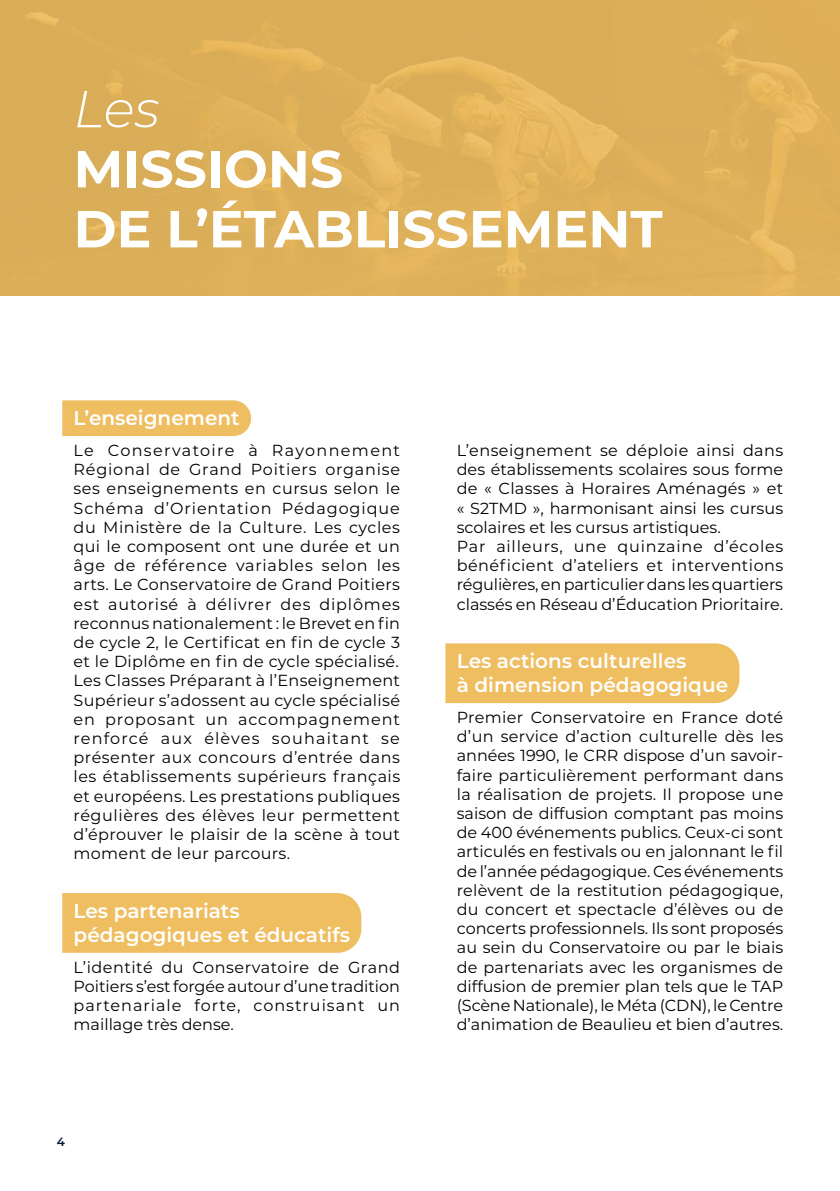
<style>
.page{position:relative;width:840px;height:1191px;background:#fff}
.page>*{position:absolute;margin:0;border:0;box-sizing:border-box;transform-origin:0 0}
.t1{font:700 52px/60px "Montserrat";color:#fff}
.t2{font:italic 100 52px "Montserrat";color:#fff}
.t3{font:600 20px/24px "Montserrat";color:#fff}
.t4{font:16px/19.2px "Montserrat";letter-spacing:.005em;color:#000;text-align:justify}
.t5{font:600 12px "Montserrat";color:#051c40}
</style>
<div class="page">
<div style="left:62px;top:400px;width:189px;height:36px;background:#efbe61"></div>
<div style="left:62px;top:893px;width:299px;height:59px;background:#efbe61"></div>
<div style="left:445px;top:643px;width:294px;height:60px;background:#efbe61"></div>
<div style="left:0;top:0;width:839px;height:296px;background:linear-gradient(to right,#daae59,#e0b25a)"></div>
<h1 class="t2" style="left:74px;top:74px;width:87px">Les</h1>
<h1 class="t1" style="left:74px;top:136px;width:590px">MISSIONS<br>DE L’ÉTABLISSEMENT</h1>
<p class="t3" style="left:74px;top:405px;width:167px">L’enseignement</p>
<p class="t4" style="left:74px;top:440px;width:328px">Le Conservatoire à Rayonnement Régional de Grand Poitiers organise ses enseignements en cursus selon le Schéma d’Orientation Pédagogique du Ministère de la Culture. Les cycles qui le composent ont une durée et un âge de référence variables selon les arts. Le Conservatoire de Grand Poitiers est autorisé à délivrer des diplômes reconnus nationalement : le Brevet en fin de cycle 2, le Certificat en fin de cycle 3 et le Diplôme en fin de cycle spécialisé.<br>Les Classes Préparant à l’Enseignement Supérieur s’adossent au cycle spécialisé en proposant un accompagnement renforcé aux élèves souhaitant se présenter aux concours d’entrée dans les établissements supérieurs français et européens. Les prestations publiques régulières des élèves leur permettent d’éprouver le plaisir de la scène à tout moment de leur parcours.</p>
<p class="t3" style="left:74px;top:898px;width:278px">Les partenariats pédagogiques et éducatifs</p>
<p class="t4" style="left:74px;top:956px;width:328px">L’identité du Conservatoire de Grand Poitiers s’est forgée autour d’une tradition partenariale forte, construisant un maillage très dense.</p>
<p class="t5" style="left:57px;top:1133px;width:10px">4</p>
<p class="t4" style="left:456px;top:440px;width:328px;text-align:left">L’enseignement se déploie ainsi dans des établissements scolaires sous forme de « Classes à Horaires Aménagés » et « S2TMD », harmonisant ainsi les cursus scolaires et les cursus artistiques.<br>Par ailleurs, une quinzaine d’écoles bénéficient d’ateliers et interventions régulières, en particulier dans les quartiers classés en Réseau d’Éducation Prioritaire.</p>
<p class="t3" style="left:456px;top:648px;width:273px">Les actions culturelles<br>à dimension pédagogique</p>
<p class="t4" style="left:456px;top:707px;width:328px">Premier Conservatoire en France doté d’un service d’action culturelle dès les années 1990, le CRR dispose d’un savoir&shy;faire particulièrement performant dans la réalisation de projets. Il propose une saison de diffusion comptant pas moins de 400 événements publics. Ceux-ci sont articulés en festivals ou en jalonnant le fil de l’année pédagogique. Ces événements relèvent de la restitution pédagogique, du concert et spectacle d’élèves ou de concerts professionnels. Ils sont proposés au sein du Conservatoire ou par le biais de partenariats avec les organismes de diffusion de premier plan tels que le TAP (Scène Nationale), le Méta (CDN), le Centre d’animation de Beaulieu et bien d’autres.</p>
</div>
